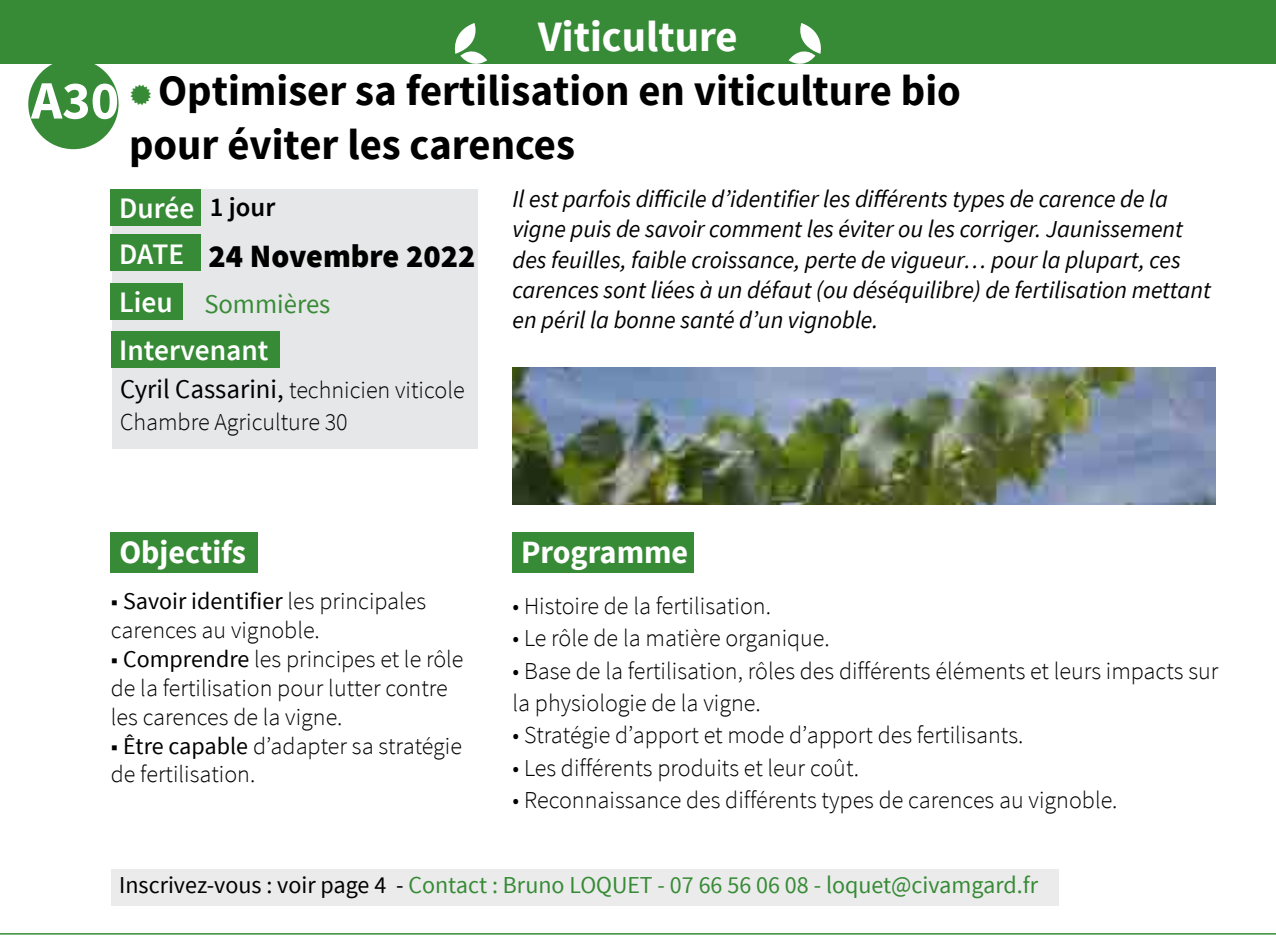
<style>
.page{position:relative;width:1276px;height:936px;background:#fff}
.page>*{position:absolute;margin:0;border:0;box-sizing:border-box;transform-origin:0 0}
.t1{font:700 54px "Source Sans Pro";color:#fff}
.t2{font:700 43.2px/54px "Source Sans Pro";color:#000}
.t3{font:700 43.2px "Source Sans Pro";color:#fff}
.t4{font:900 32.4px "Source Sans Pro";color:#000}
.t5{font:700 32.4px "Source Sans Pro";color:#fff}
.t6{font:600 29.7px "Source Sans Pro";color:#fff}
.t7{font:27px "Source Sans Pro";color:#378b36}
.t8{font:300 24.3px/32.4px "Source Sans Pro";color:#000}
.t9{font:italic 24.3px/30px "Source Sans Pro";color:#000}
.t10{font:24.3px "Source Sans Pro";color:#378b36}
.t11{font:300 24px/28.8px "Source Sans Pro";color:#000}
.s1{font-size:27px;color:#000}
.s2{font-weight:600;font-size:29.7px;color:#fff}
.s3{font-weight:400;font-size:27px}
.s4{font-weight:400}
.s5{color:#000}
</style>
<div class="page">
<div style="left:0;top:0;width:1276px;height:64px;background:#378b36"></div>
<svg style="left:454px;top:23px;width:33px;height:41px"></svg>
<svg style="left:788px;top:23px;width:33px;height:41px"></svg>
<hr style="left:0;top:933px;width:1276px;height:1px;background:#378b36">
<div style="left:28px;top:59px;width:91px;height:90px;background:#378b36;border-radius:50%"></div>
<div style="left:112px;top:189px;width:366px;height:260px;background:#e6e7e8"></div>
<div style="left:111px;top:189px;width:90px;height:36px;background:#378b36"></div>
<div style="left:111px;top:235px;width:90px;height:36px;background:#378b36"></div>
<div style="left:111px;top:283px;width:72px;height:36px;background:#378b36"></div>
<div style="left:111px;top:331px;width:169px;height:36px;background:#378b36"></div>
<div style="left:111px;top:532px;width:147px;height:40px;background:#378b36"></div>
<div style="left:512px;top:532px;width:182px;height:40px;background:#378b36"></div>
<div style="left:111px;top:868px;width:947px;height:37px;background:#ebebec"></div>
<img style="left:512px;top:367px;width:703px;height:137px">
<h1 class="t1" style="left:31px;top:66px;width:89px">A30</h1>
<h2 class="t3" style="left:529px;top:9px;width:219px">Maraîchage</h2>
<h2 class="t3" style="left:538px;top:9px;width:201px">Viticulture</h2>
<h2 class="t2" style="left:129px;top:65px;width:833px;text-indent:29px">Optimiser sa fertilisation en viticulture bio pour éviter les carences</h2>
<h2 class="t3" style="left:511px;top:9px;width:256px">Arboriculture</h2>
<p class="t6" style="left:119px;top:189px;width:158px">Durée <span class="s1">1 jour</span></p>
<h3 class="t4" style="left:119px;top:235px;width:357px"><span class="s2">DATE</span> 24 Novembre 2022</h3>
<p class="t7" style="left:119px;top:287px;width:213px"><span class="s2">Lieu</span> Sommières</p>
<p class="t6" style="left:119px;top:332px;width:151px">Intervenant</p>
<p class="t8" style="left:120px;top:374px;width:346px"><span class="s3">Cyril Cassarini,</span> technicien viticole<br>Chambre Agriculture 30</p>
<p class="t9" style="left:512px;top:184px;width:700px">Il est parfois difficile d’identifier les différents types de carence de la vigne puis de savoir comment les éviter ou les corriger. Jaunissement des feuilles, faible croissance, perte de vigueur… pour la plupart, ces carences sont liées à un défaut (ou déséquilibre) de fertilisation mettant en péril la bonne santé d’un vignoble.</p>
<h3 class="t5" style="left:119px;top:531px;width:128px">Objectifs</h3>
<h3 class="t5" style="left:521px;top:531px;width:169px">Programme</h3>
<p class="t11" style="left:111px;top:587px;width:317px"><span class="s4">■ Savoir identifier</span> les principales carences au vignoble.</p>
<p class="t11" style="left:111px;top:644px;width:354px"><span class="s4">■ Comprendre</span> les principes et le rôle de la fertilisation pour lutter contre les carences de la vigne.</p>
<p class="t11" style="left:111px;top:731px;width:353px"><span class="s4">■ Être capable</span> d’adapter sa stratégie de fertilisation.</p>
<p class="t8" style="left:512px;top:589px;width:260px">• Histoire de la fertilisation.</p>
<p class="t8" style="left:512px;top:622px;width:319px">• Le rôle de la matière organique.</p>
<p class="t8" style="left:512px;top:654px;width:707px">• Base de la fertilisation, rôles des différents éléments et leurs impacts sur la physiologie de la vigne.</p>
<p class="t8" style="left:512px;top:719px;width:512px">• Stratégie d’apport et mode d’apport des fertilisants.</p>
<p class="t8" style="left:512px;top:751px;width:348px">• Les différents produits et leur coût.</p>
<p class="t8" style="left:512px;top:784px;width:606px">• Reconnaissance des différents types de carences au vignoble.</p>
<p class="t10" style="left:119px;top:870px;width:920px"><span class="s5">Inscrivez-vous : voir page 4 -</span> Contact : Bruno LOQUET - 07 66 56 06 08 - loquet@civamgard.fr</p>
</div>
